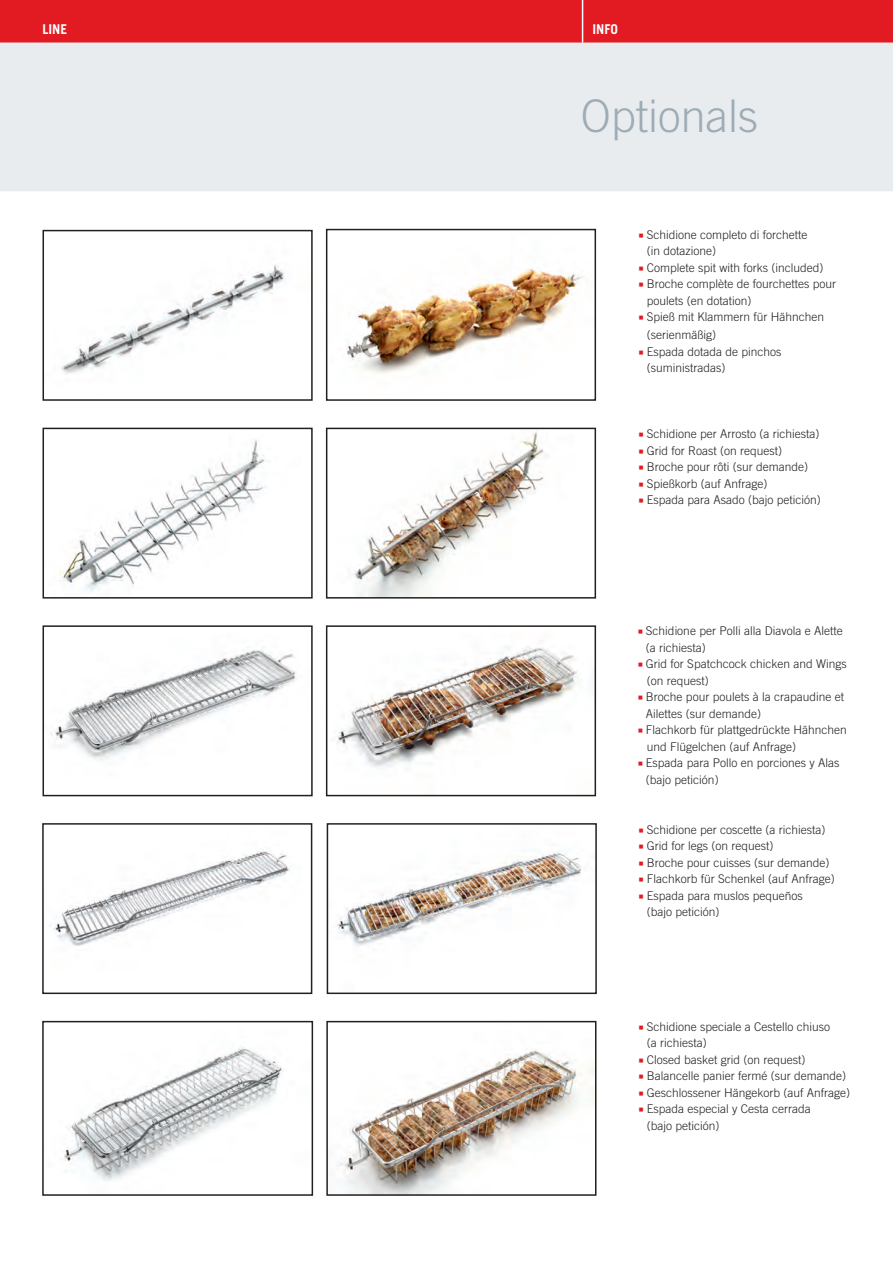
<style>
.page{position:relative;width:893px;height:1263px;background:#fff}
.page>*{position:absolute;margin:0;border:0;box-sizing:border-box;transform-origin:0 0}
.t1{font:300 45px "Trade Gothic";color:#9dacb5}
.t2{font:700 13.5px "Trade Gothic";color:#fff}
.t3{font:300 12px/16.5px "Trade Gothic";color:#231f20}
.s1{font-family:"Minion Pro";font-weight:700;font-stretch:condensed;font-size:13.5px;color:#e21a21}
</style>
<div class="page">
<div style="left:0;top:0;width:893px;height:43px;background:#e21a21"></div>
<div style="left:0;top:43px;width:893px;height:148px;background:#e9ecef"></div>
<hr style="left:582px;top:0;width:1px;height:43px;background:#fff">
<img style="left:63px;top:1046px;width:221px;height:135px">
<div style="left:42px;top:1021px;width:271px;height:175px;border:2px solid #231f20"></div>
<img style="left:339px;top:1050px;width:254px;height:143px">
<div style="left:326px;top:1021px;width:270px;height:175px;border:2px solid #231f20"></div>
<img style="left:61px;top:265px;width:225px;height:110px">
<div style="left:43px;top:230px;width:270px;height:171px;border:2px solid #231f20"></div>
<img style="left:346px;top:268px;width:238px;height:106px">
<div style="left:326px;top:229px;width:270px;height:172px;border:2px solid #231f20"></div>
<img style="left:58px;top:439px;width:211px;height:152px">
<div style="left:43px;top:428px;width:270px;height:171px;border:2px solid #231f20"></div>
<img style="left:352px;top:431px;width:196px;height:165px">
<div style="left:326px;top:428px;width:270px;height:171px;border:2px solid #231f20"></div>
<img style="left:51px;top:647px;width:246px;height:114px">
<div style="left:43px;top:625px;width:270px;height:171px;border:2px solid #231f20"></div>
<img style="left:337px;top:646px;width:256px;height:122px">
<div style="left:326px;top:625px;width:270px;height:171px;border:2px solid #231f20"></div>
<img style="left:53px;top:850px;width:237px;height:96px">
<div style="left:42px;top:823px;width:270px;height:171px;border:2px solid #231f20"></div>
<img style="left:336px;top:851px;width:245px;height:95px">
<div style="left:327px;top:823px;width:270px;height:171px;border:2px solid #231f20"></div>
<p class="t2" style="left:43px;top:21px;width:26px">LINE</p>
<p class="t2" style="left:592px;top:21px;width:27px">INFO</p>
<h1 class="t1" style="left:581px;top:89px;width:179px">Optionals</h1>
<p class="t3" style="left:647px;top:226px;width:162px;text-indent:-8px"><span class="s1">■</span> Schidione completo di forchette (in dotazione)</p>
<p class="t3" style="left:639px;top:259px;width:186px"><span class="s1">■</span> Complete spit with forks (included)</p>
<p class="t3" style="left:647px;top:275px;width:191px;text-indent:-8px"><span class="s1">■</span> Broche complète de fourchettes pour poulets (en dotation)</p>
<p class="t3" style="left:647px;top:308px;width:179px;line-height:18px;text-indent:-8px"><span class="s1">■</span> Spieß mit Klammern für Hähnchen (serienmäßig)</p>
<p class="t3" style="left:647px;top:343px;width:136px;text-indent:-8px"><span class="s1">■</span> Espada dotada de pinchos (suministradas)</p>
<p class="t3" style="left:639px;top:426px;width:182px"><span class="s1">■</span> Schidione per Arrosto (a richiesta)</p>
<p class="t3" style="left:639px;top:442px;width:145px"><span class="s1">■</span> Grid for Roast (on request)</p>
<p class="t3" style="left:639px;top:459px;width:171px"><span class="s1">■</span> Broche pour rôti (sur demande)</p>
<p class="t3" style="left:639px;top:475px;width:130px"><span class="s1">■</span> Spießkorb (auf Anfrage)</p>
<p class="t3" style="left:639px;top:492px;width:184px"><span class="s1">■</span> Espada para Asado (bajo petición)</p>
<p class="t3" style="left:646px;top:623px;width:198px;text-indent:-8px"><span class="s1">■</span> Schidione per Polli alla Diavola e Alette (a richiesta)</p>
<p class="t3" style="left:647px;top:656px;width:202px;text-indent:-9px"><span class="s1">■</span> Grid for Spatchcock chicken and Wings (on request)</p>
<p class="t3" style="left:646px;top:689px;width:200px;text-indent:-8px"><span class="s1">■</span> Broche pour poulets à la crapaudine et<br>Ailettes (sur demande)</p>
<p class="t3" style="left:647px;top:722px;width:202px;text-indent:-9px"><span class="s1">■</span> Flachkorb für plattgedrückte Hähnchen und Flügelchen (auf Anfrage)</p>
<p class="t3" style="left:646px;top:755px;width:195px;text-indent:-8px"><span class="s1">■</span> Espada para Pollo en porciones y Alas (bajo petición)</p>
<p class="t3" style="left:639px;top:821px;width:188px"><span class="s1">■</span> Schidione per coscette (a richiesta)</p>
<p class="t3" style="left:639px;top:838px;width:136px"><span class="s1">■</span> Grid for legs (on request)</p>
<p class="t3" style="left:639px;top:854px;width:192px"><span class="s1">■</span> Broche pour cuisses (sur demande)</p>
<p class="t3" style="left:639px;top:871px;width:198px"><span class="s1">■</span> Flachkorb für Schenkel (auf Anfrage)</p>
<p class="t3" style="left:647px;top:887px;width:158px;text-indent:-8px"><span class="s1">■</span> Espada para muslos pequeños (bajo petición)</p>
<p class="t3" style="left:647px;top:1018px;width:185px;text-indent:-8px"><span class="s1">■</span> Schidione speciale a Cestello chiuso (a richiesta)</p>
<p class="t3" style="left:639px;top:1051px;width:168px"><span class="s1">■</span> Closed basket grid (on request)</p>
<p class="t3" style="left:639px;top:1067px;width:209px"><span class="s1">■</span> Balancelle panier fermé (sur demande)</p>
<p class="t3" style="left:639px;top:1084px;width:213px"><span class="s1">■</span> Geschlossener Hängekorb (auf Anfrage)</p>
<p class="t3" style="left:647px;top:1100px;width:166px;text-indent:-8px"><span class="s1">■</span> Espada especial y Cesta cerrada (bajo petición)</p>
</div>
